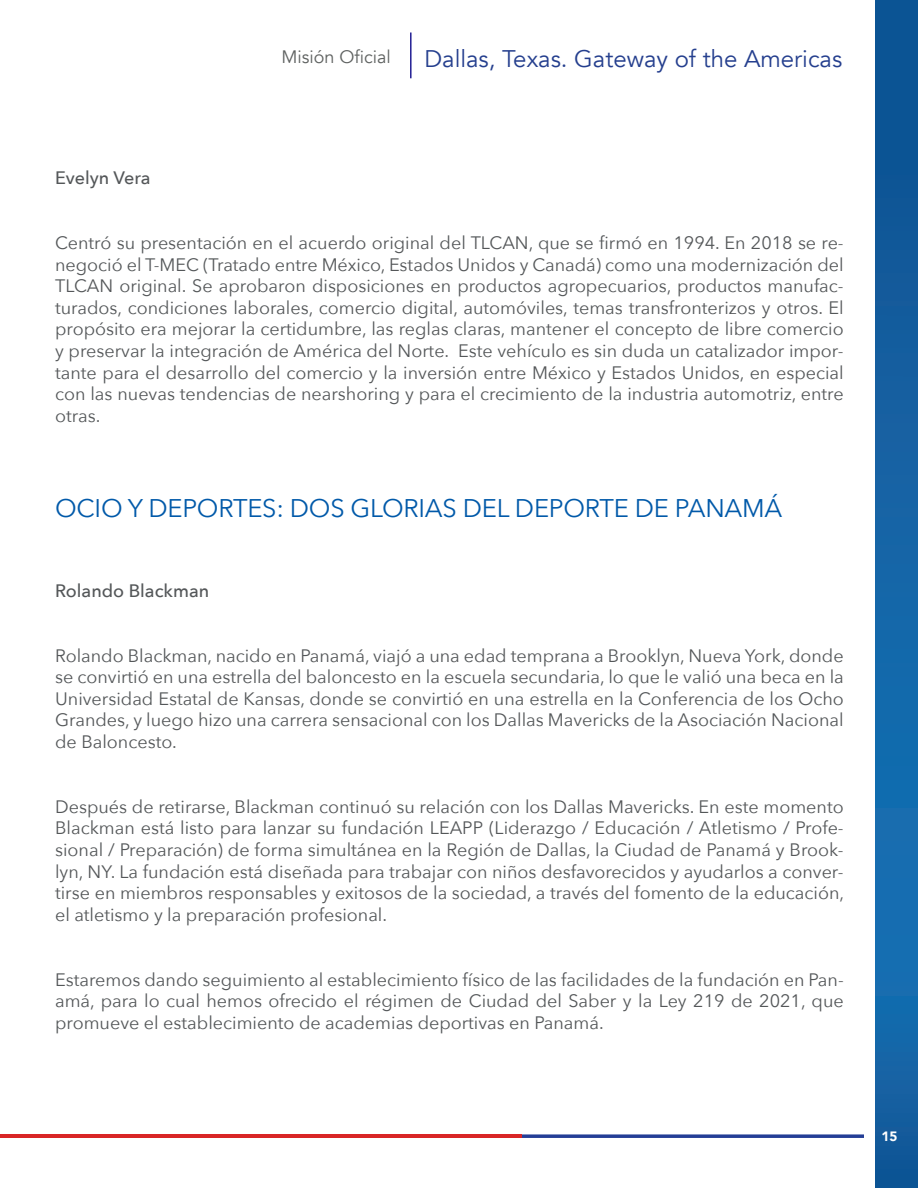
<style>
.page{position:relative;width:918px;height:1188px;background:#fff}
.page>*{position:absolute;margin:0;border:0;box-sizing:border-box;transform-origin:0 0}
.t1{font:25.5px "Avenir Next";letter-spacing:-.01em;color:#0159a9}
.t2{font:24px "Avenir";color:#253f8e}
.t3{font:18px/21.6px "Avenir Next";color:#545759;text-align:justify}
.t4{font:500 18px "Avenir Next";color:#545759}
.t5{font:18px "Avenir";color:#5f6261}
.t6{font:900 13.5px "Avenir";color:#fff}
</style>
<div class="page">
<svg style="left:875px;top:0;width:43px;height:1188px;background:#1261a2"></svg>
<svg style="left:522px;top:1134px;width:342px;height:4px"></svg>
<hr style="left:0;top:1134px;width:522px;height:4px;background:#d92526">
<hr style="left:410px;top:32px;width:2px;height:46px;background:#231f94">
<p class="t4" style="left:55px;top:163px;width:97px">Evelyn Vera</p>
<p class="t5" style="left:282px;top:47px;width:111px">Misión Oficial</p>
<h2 class="t2" style="left:424px;top:44px;width:419px">Dallas, Texas. Gateway of the Americas</h2>
<p class="t3" style="left:55px;top:231px;width:790px">Centró su presentación en el acuerdo original del TLCAN, que se firmó en 1994. En 2018 se re&shy;negoció el T-MEC (Tratado entre México, Estados Unidos y Canadá) como una modernización del TLCAN original. Se aprobaron disposiciones en productos agropecuarios, productos manufac&shy;turados, condiciones laborales, comercio digital, automóviles, temas transfronterizos y otros. El propósito era mejorar la certidumbre, las reglas claras, mantener el concepto de libre comercio y preservar la integración de América del Norte. Este vehículo es sin duda un catalizador impor&shy;tante para el desarrollo del comercio y la inversión entre México y Estados Unidos, en especial con las nuevas tendencias de nearshoring y para el crecimiento de la industria automotriz, entre otras.</p>
<h1 class="t1" style="left:55px;top:487px;width:729px">OCIO Y DEPORTES: DOS GLORIAS DEL DEPORTE DE PANAMÁ</h1>
<p class="t4" style="left:55px;top:575px;width:156px">Rolando Blackman</p>
<p class="t3" style="left:55px;top:644px;width:790px">Rolando Blackman, nacido en Panamá, viajó a una edad temprana a Brooklyn, Nueva York, donde se convirtió en una estrella del baloncesto en la escuela secundaria, lo que le valió una beca en la Universidad Estatal de Kansas, donde se convirtió en una estrella en la Conferencia de los Ocho Grandes, y luego hizo una carrera sensacional con los Dallas Mavericks de la Asociación Nacional de Baloncesto.</p>
<p class="t3" style="left:55px;top:795px;width:791px">Después de retirarse, Blackman continuó su relación con los Dallas Mavericks. En este momento Blackman está listo para lanzar su fundación LEAPP (Liderazgo / Educación / Atletismo / Profe&shy;sional / Preparación) de forma simultánea en la Región de Dallas, la Ciudad de Panamá y Brook&shy;lyn, NY. La fundación está diseñada para trabajar con niños desfavorecidos y ayudarlos a conver&shy;tirse en miembros responsables y exitosos de la sociedad, a través del fomento de la educación, el atletismo y la preparación profesional.</p>
<p class="t3" style="left:55px;top:968px;width:790px">Estaremos dando seguimiento al establecimiento físico de las facilidades de la fundación en Pan&shy;amá, para lo cual hemos ofrecido el régimen de Ciudad del Saber y la Ley 219 de 2021, que promueve el establecimiento de academias deportivas en Panamá.</p>
<p class="t6" style="left:882px;top:1125px;width:17px">15</p>
</div>
